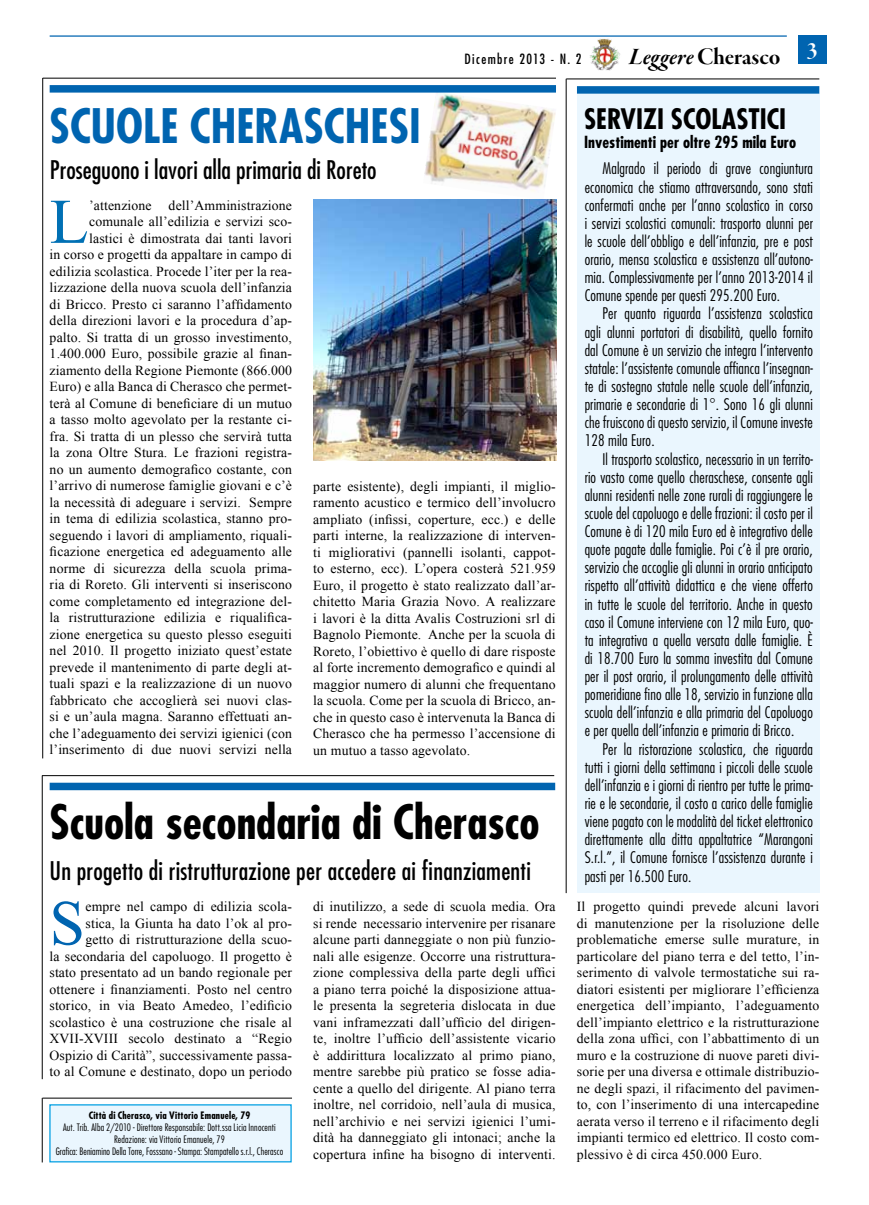
<style>
.page{position:relative;width:869px;height:1205px;background:#fff}
.page>*{position:absolute;margin:0;border:0;box-sizing:border-box;transform-origin:0 0}
.t1{font:63.62px "Times New Roman";color:#0070b4}
.t2{font:63.62px "Times New Roman";color:#0064b0}
.t3{font:700 condensed 46.25px "Futura";color:#000}
.t4{font:700 condensed 46.25px "Futura";color:#0064b0}
.t5{font:700 condensed 27.5px "Futura";color:#000}
.t6{font:condensed 25px "Futura";letter-spacing:.01em;color:#000}
.t7{font:25px "Garamond Premr Pro Bd Disp";color:#000}
.t8{font:700 condensed 16.25px "Futura";color:#000}
.t9{font:300 condensed 15.62px/18.1px "Futura";letter-spacing:.01em;color:#000;text-align:justify}
.t10{font:13.75px/16.5px "Times New Roman";letter-spacing:.01em;color:#000;text-align:justify}
.t11{font:condensed 13.75px "Futura";letter-spacing:.1em;color:#000}
.t12{font:300 condensed 10px/12px "Futura";letter-spacing:.015em;color:#000;text-align:center}
.t13{font:700 condensed 10px "Futura";letter-spacing:.02em;color:#000}
.s1{font-family:"Garamond Premr Pro Bd It Disp"}
</style>
<div class="page">
<hr style="left:50px;top:35px;width:736px;height:2px;background:#0064b0">
<div style="left:797px;top:35px;width:29px;height:29px;background:#0064b0"></div>
<img style="left:590px;top:39px;width:30px;height:31px">
<hr style="left:43px;top:78px;width:512px;height:1px;background:#000">
<div style="left:50px;top:85px;width:505px;height:8px;background:#0064b0"></div>
<hr style="left:42px;top:78px;width:1px;height:680px;background:#000">
<hr style="left:42px;top:1098px;width:1px;height:64px;background:#000">
<hr style="left:42px;top:1098px;width:250px;height:1px;background:#000">
<div style="left:49px;top:1104px;width:242px;height:58px;background:#eaf6fe;border:1px solid #009fe3"></div>
<hr style="left:565px;top:79px;width:1px;height:814px;background:#000">
<div style="left:576px;top:94px;width:243px;height:799px;background:#eaf6fe"></div>
<hr style="left:566px;top:79px;width:253px;height:1px;background:#000">
<div style="left:576px;top:86px;width:243px;height:8px;background:#0064b0"></div>
<hr style="left:42px;top:775px;width:1px;height:304px;background:#000">
<hr style="left:42px;top:775px;width:512px;height:1px;background:#000">
<div style="left:50px;top:783px;width:505px;height:7px;background:#0064b0"></div>
<img style="left:313px;top:200px;width:243px;height:261px">
<img style="left:423px;top:92px;width:133px;height:108px">
<p class="t11" style="left:464px;top:50px;width:119px">Dicembre 2013 - N. 2</p>
<h3 class="t7" style="left:629px;top:42px;width:189px"><span class="s1">Leggere</span>Cherasco <sup>3</sup></h3>
<h2 class="t4" style="left:50px;top:96px;width:372px">scuole cheraschesi</h2>
<h3 class="t6" style="left:50px;top:154px;width:328px">Proseguono i lavori alla primaria di Roreto</h3>
<p class="t10" style="left:50px;top:197px;width:244px;text-align:right">’attenzione dell’Amministrazione comunale all’edilizia e servizi sco-<br>lastici è dimostrata dai tanti lavori<br>in corso e progetti da appaltare in campo di edilizia scolastica. Procede l’iter per la rea&shy;lizzazione della nuova scuola dell’infanzia di Bricco. Presto ci saranno l’affidamento della direzioni lavori e la procedura d’ap&shy;palto. Si tratta di un grosso investimento, 1.400.000 Euro, possibile grazie al finan&shy;ziamento della Regione Piemonte (866.000<br>Euro) e alla Banca di Cherasco che permet&shy;terà al Comune di beneficiare di un mutuo a tasso molto agevolato per la restante ci&shy;fra. Si tratta di un plesso che servirà tutta la zona Oltre Stura. Le frazioni registra&shy;no un aumento demografico costante, con l’arrivo di numerose famiglie giovani e c’è la necessità di adeguare i servizi. Sempre in tema di edilizia scolastica, stanno pro&shy;seguendo i lavori di ampliamento, riquali&shy;ficazione energetica ed adeguamento alle norme di sicurezza della scuola prima&shy;ria di Roreto. Gli interventi si inseriscono come completamento ed integrazione del&shy;la ristrutturazione edilizia e riqualifica&shy;zione energetica su questo plesso eseguiti nel 2010. Il progetto iniziato quest’estate prevede il mantenimento di parte degli at&shy;tuali spazi e la realizzazione di un nuovo fabbricato che accoglierà sei nuovi clas&shy;si e un’aula magna. Saranno effettuati an&shy;che l’adeguamento dei servizi igienici (con l’inserimento di due nuovi servizi nella</p>
<h1 class="t1" style="left:50px;top:179px;width:40px">L</h1>
<p class="t10" style="left:313px;top:478px;width:244px">parte esistente), degli impianti, il miglio&shy;ramento acustico e termico dell’involucro ampliato (infissi, coperture, ecc.) e delle parti interne, la realizzazione di interven&shy;ti migliorativi (pannelli isolanti, cappot&shy;to esterno, ecc). L’opera costerà 521.959<br>Euro, il progetto è stato realizzato dall’ar&shy;chitetto Maria Grazia Novo. A realizzare i lavori è la ditta Avalis Costruzioni srl di Bagnolo Piemonte. Anche per la scuola di Roreto, l’obiettivo è quello di dare risposte al forte incremento demografico e quindi al maggior numero di alunni che frequentano la scuola. Come per la scuola di Bricco, an&shy;che in questo caso è intervenuta la Banca di Cherasco che ha permesso l’accensione di un mutuo a tasso agevolato.</p>
<h2 class="t3" style="left:49px;top:792px;width:491px">Scuola secondaria di Cherasco</h2>
<h3 class="t6" style="left:49px;top:855px;width:482px">Un progetto di ristrutturazione per accedere ai finanziamenti</h3>
<h3 class="t5" style="left:584px;top:101px;width:101px">SERVIZISCOL</h3>
<h3 class="t5" style="left:721px;top:101px;width:26px">ASTICI</h3>
<p class="t8" style="left:584px;top:132px;width:213px">Investimenti per oltre 295 mila Euro</p>
<p class="t9" style="left:584px;top:159px;width:229px;text-indent:18px">Malgrado il periodo di grave congiuntura economica che stiamo attraversando, sono stati confermati anche per l’anno scolastico in corso i servizi scolastici comunali: trasporto alunni per le scuole dell’obbligo e dell’infanzia, pre e post orario, mensa scolastica e assistenza all’autono&shy;mia. Complessivamente per l’anno 2013-2014 il Comune spende per questi 295.200 Euro.</p>
<p class="t9" style="left:584px;top:304px;width:229px;text-indent:18px">Per quanto riguarda l’assistenza scolastica agli alunni portatori di disabilità, quello fornito dal Comune è un servizio che integra l’intervento statale: l’assistente comunale affianca l’insegnan&shy;te di sostegno statale nelle scuole dell’infanzia, primarie e secondarie di 1°. Sono 16 gli alunni che fruiscono di questo servizio, il Comune investe 128 mila Euro.</p>
<p class="t9" style="left:584px;top:449px;width:230px;text-indent:18px">Il trasporto scolastico, necessario in un territo&shy;rio vasto come quello cheraschese, consente agli alunni residenti nelle zone rurali di raggiungere le scuole del capoluogo e delle frazioni: il costo per il Comune è di 120 mila Euro ed è integrativo delle quote pagate dalle famiglie. Poi c’è il pre orario, servizio che accoglie gli alunni in orario anticipato rispetto all’attività didattica e che viene offerto in tutte le scuole del territorio. Anche in questo caso il Comune interviene con 12 mila Euro, quo&shy;ta integrativa a quella versata dalle famiglie. È di 18.700 Euro la somma investita dal Comune per il post orario, il prolungamento delle attività pomeridiane fino alle 18, servizio in funzione alla scuola dell’infanzia e alla primaria del Capoluogo e per quella dell’infanzia e primaria di Bricco.</p>
<p class="t9" style="left:584px;top:739px;width:229px;text-indent:18px">Per la ristorazione scolastica, che riguarda tutti i giorni della settimana i piccoli delle scuole dell’infanzia e i giorni di rientro per tutte le prima&shy;rie e le secondarie, il costo a carico delle famiglie viene pagato con le modalità del ticket elettronico direttamente alla ditta appaltatrice “Marangoni S.r.l.”, il Comune fornisce l’assistenza durante i pasti per 16.500 Euro.</p>
<h1 class="t2" style="left:49px;top:880px;width:37px">S</h1>
<p class="t10" style="left:49px;top:898px;width:244px;text-align:right">empre nel campo di edilizia scola-<br>stica, la Giunta ha dato l’ok al pro-<br>getto di ristrutturazione della scuo-<br>la secondaria del capoluogo. Il progetto è stato presentato ad un bando regionale per ottenere i finanziamenti. Posto nel centro storico, in via Beato Amedeo, l’edificio scolastico è una costruzione che risale al XVII-XVIII secolo destinato a “Regio Ospizio di Carità”, successivamente passa&shy;to al Comune e destinato, dopo un periodo</p>
<p class="t10" style="left:313px;top:898px;width:244px">di inutilizzo, a sede di scuola media. Ora si rende necessario intervenire per risanare alcune parti danneggiate o non più funzio&shy;nali alle esigenze. Occorre una ristruttura&shy;zione complessiva della parte degli uffici a piano terra poiché la disposizione attua&shy;le presenta la segreteria dislocata in due vani inframezzati dall’ufficio del dirigen&shy;te, inoltre l’ufficio dell’assistente vicario è addirittura localizzato al primo piano, mentre sarebbe più pratico se fosse adia&shy;cente a quello del dirigente. Al piano terra inoltre, nel corridoio, nell’aula di musica, nell’archivio e nei servizi igienici l’umi&shy;dità ha danneggiato gli intonaci; anche la copertura infine ha bisogno di interventi.</p>
<p class="t10" style="left:576px;top:898px;width:244px">Il progetto quindi prevede alcuni lavori di manutenzione per la risoluzione delle problematiche emerse sulle murature, in particolare del piano terra e del tetto, l’in&shy;serimento di valvole termostatiche sui ra&shy;diatori esistenti per migliorare l’efficienza energetica dell’impianto, l’adeguamento dell’impianto elettrico e la ristrutturazione della zona uffici, con l’abbattimento di un muro e la costruzione di nuove pareti divi&shy;sorie per una diversa e ottimale distribuzio&shy;ne degli spazi, il rifacimento del pavimen&shy;to, con l’inserimento di una intercapedine aerata verso il terreno e il rifacimento degli impianti termico ed elettrico. Il costo com&shy;plessivo è di circa 450.000 Euro.</p>
<p class="t13" style="left:89px;top:1109px;width:163px">Città di Cherasco, via Vittorio Emanuele, 79</p>
<p class="t12" style="left:56px;top:1121px;width:229px">Aut. Trib. Alba 2/2010 - Direttore Responsabile: Dott.ssa Licia Innocenti<br>Redazione: via Vittorio Emanuele, 79<br>Grafica: Beniamino Della Torre, Fosssano - Stampa: Stampatello s.r.l., Cherasco</p>
</div>
